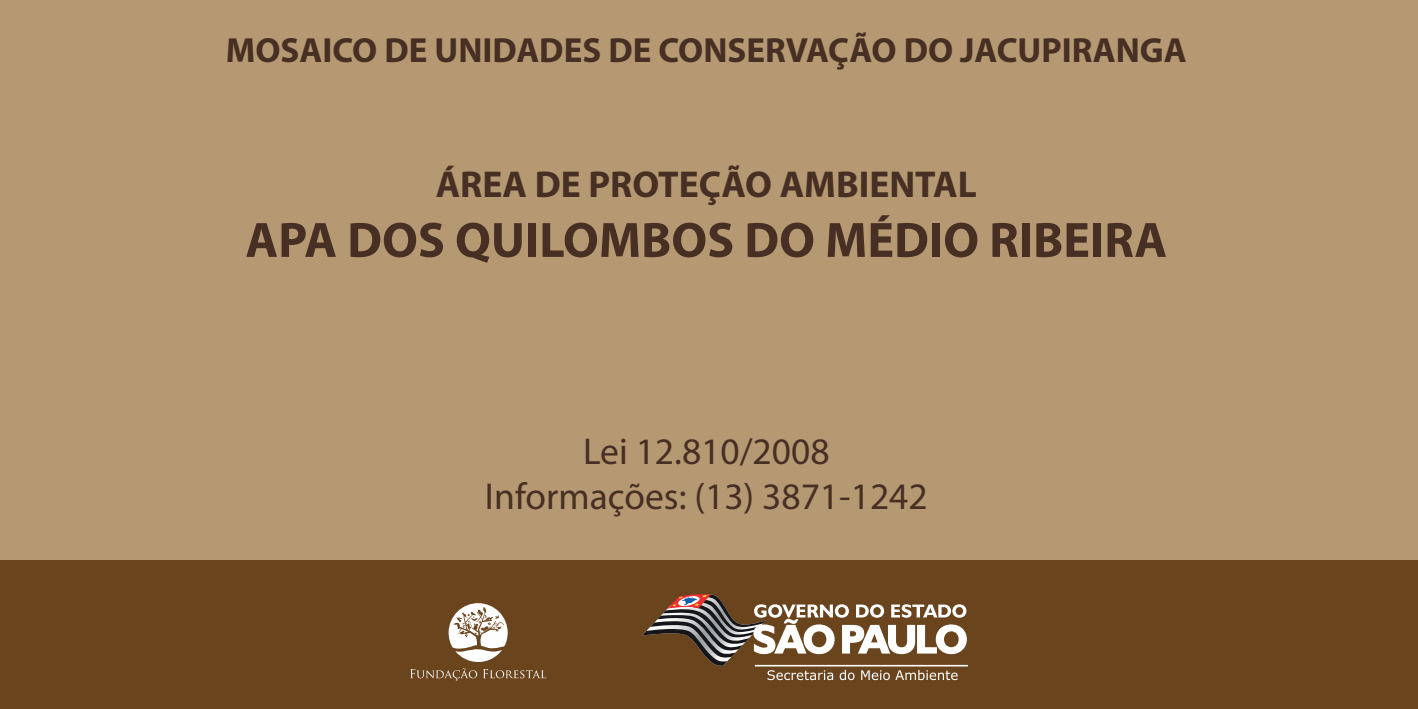
<style>
.page{position:relative;width:1418px;height:709px;background:#fff}
.page>*{position:absolute;margin:0;border:0;box-sizing:border-box;transform-origin:0 0}
.t1{font:700 50px "Myriad Pro";color:#482f24}
.t2{font:37.5px/45px "Myriad Pro";color:#482f24;text-align:center}
.t3{font:700 37.5px "Myriad Pro";color:#482f24}
.t4{font:700 35px "Myriad Pro";color:#482f24}
</style>
<div class="page">
<div style="left:0;top:559px;width:1417px;height:150px;background:#69441d"></div>
<hr style="left:754px;top:665px;width:213px;height:1px;background:#fff">
<svg style="left:642px;top:594px;width:324px;height:86px"></svg>
<svg style="left:410px;top:668px;width:67px;height:13px"></svg>
<svg style="left:483px;top:669px;width:63px;height:9px"></svg>
<svg style="left:448px;top:603px;width:59px;height:59px"></svg>
<div style="left:0;top:0;width:1417px;height:559px;background:#b59973"></div>
<p class="t4" style="left:226px;top:27px;width:962px">MOSAICO DE UNIDADES DE CONSERVAÇÃO DO JACUPIRANGA</p>
<p class="t3" style="left:435px;top:160px;width:543px">ÁREA DE PROTEÇÃO AMBIENTAL</p>
<h1 class="t1" style="left:245px;top:207px;width:923px">APA DOS QUILOMBOS DO MÉDIO RIBEIRA</h1>
<p class="t2" style="left:485px;top:428px;width:444px">Lei 12.810/2008<br>Informações: (13) 3871-1242</p>
</div>
